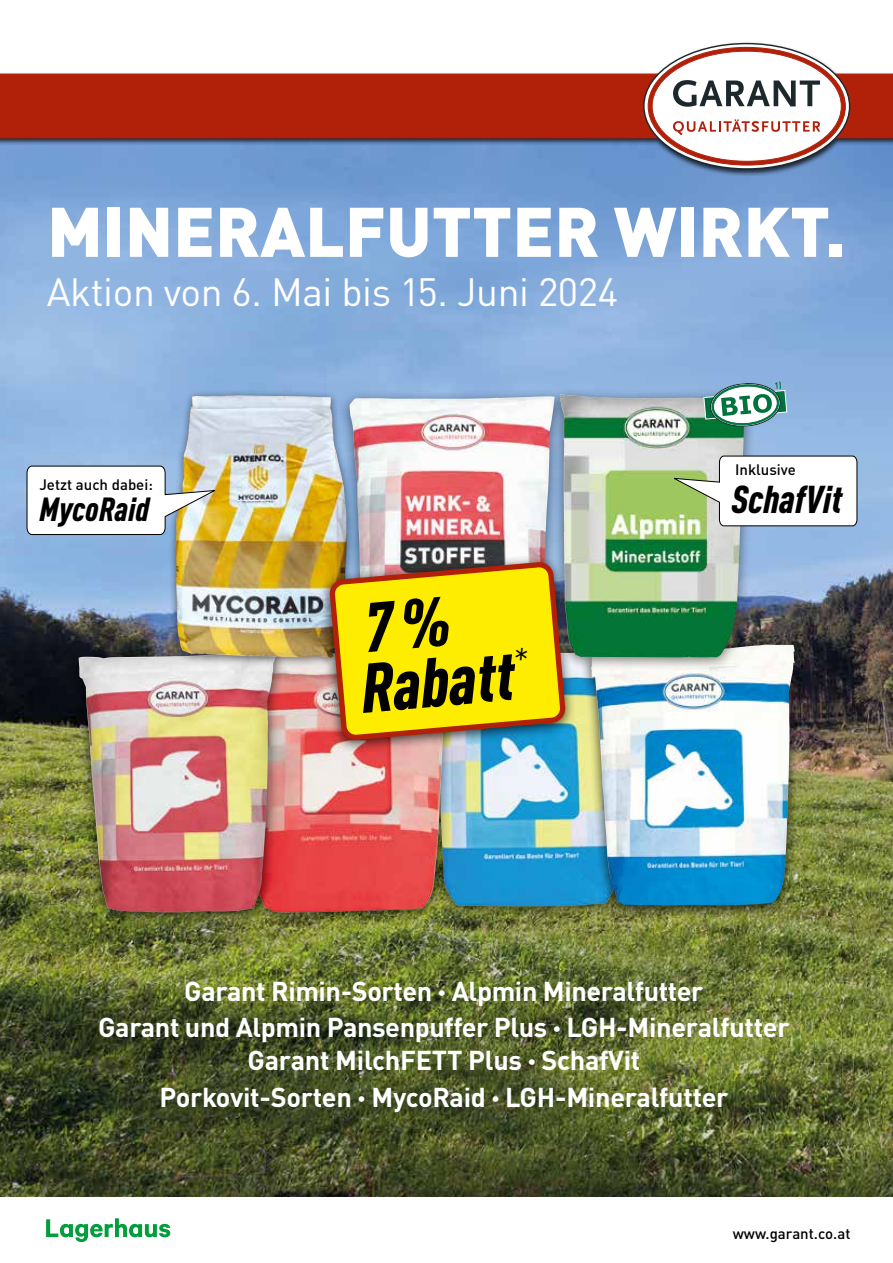
<style>
.page{position:relative;width:893px;height:1263px;background:#fff}
.page>*{position:absolute;margin:0;border:0;box-sizing:border-box;transform-origin:0 0}
.t1{font:900 69px "DINOT";color:#fff}
.t2{font:italic 900 condensed 68.55px/60.2px "DINOT";color:#000}
.t3{font:39px "DINOT";letter-spacing:-.01em;color:#fff}
.t4{font:italic 900 condensed 38.25px "DINOT";color:#000}
.t5{font:italic 900 condensed 33px "DINOT";letter-spacing:.01em;color:#000}
.t6{font:700 27px/36.6px "DINOT";letter-spacing:-.015em;color:#fff;text-align:center}
.t7{font:500 15px "DINOT";color:#000}
.s1{font-weight:900}
</style>
<div class="page">
<img style="left:0;top:177px;width:893px;height:1020px">
<div style="left:419px;top:638px;width:220px;height:283px;background:#000;opacity:.51"></div>
<img style="left:460px;top:672px;width:120px;height:234px">
<div style="left:225px;top:642px;width:235px;height:285px;background:#000;opacity:.51"></div>
<img style="left:287px;top:667px;width:162px;height:245px">
<div style="left:67px;top:641px;width:220px;height:286px;background:#000;opacity:.75"></div>
<img style="left:79px;top:650px;width:197px;height:262px">
<div style="left:580px;top:636px;width:226px;height:284px;background:#000;opacity:.75"></div>
<img style="left:591px;top:644px;width:204px;height:261px">
<div style="left:338px;top:388px;width:228px;height:285px;background:#8db0dc"></div>
<img style="left:354px;top:396px;width:195px;height:158px">
<div style="left:549px;top:386px;width:212px;height:286px;background:#000;opacity:.51"></div>
<img style="left:560px;top:394px;width:11px;height:160px">
<svg style="left:704px;top:381px;width:83px;height:47px"></svg>
<div style="left:0;top:42px;width:893px;height:135px;background:#000;opacity:.75"></div>
<div style="left:0;top:74px;width:893px;height:64px;background:#b12009"></div>
<svg style="left:644px;top:43px;width:206px;height:126px"></svg>
<svg style="left:648px;top:47px;width:197px;height:118px;background:#b1240e"></svg>
<div style="left:652px;top:51px;width:189px;height:110px;background:#fff;border-radius:50%"></div>
<svg style="left:673px;top:80px;width:147px;height:27px"></svg>
<svg style="left:673px;top:119px;width:147px;height:16px"></svg>
<svg style="left:46px;top:1218px;width:124px;height:24px"></svg>
<div style="left:168px;top:390px;width:186px;height:277px;background:#000;opacity:.51"></div>
<img style="left:182px;top:395px;width:58px;height:98px">
<div style="left:318px;top:554px;width:258px;height:200px;background:#000;opacity:.75"></div>
<svg style="left:332px;top:563px;width:232px;height:176px;background:#e5cb0f"></svg>
<svg style="left:670px;top:455px;width:188px;height:72px"></svg>
<svg style="left:26px;top:465px;width:193px;height:70px"></svg>
<h1 class="t1" style="left:47px;top:186px;width:800px">MINERALFUTTER WIRKT.</h1>
<h3 class="t3" style="left:47px;top:268px;width:573px">Aktion von 6. Mai bis 15. Juni 2024</h3>
<p class="t7" style="left:39px;top:475px;width:115px">Jetzt auch dabei:</p>
<p class="t5" style="left:39px;top:489px;width:112px">MycoRaid</p>
<h2 class="t2" style="left:353px;top:597px;width:169px;rotate:-5deg">7 %<br>Rabatt<sup>*</sup></h2>
<p class="t7" style="left:735px;top:460px;width:62px">Inklusive</p>
<h3 class="t4" style="left:731px;top:476px;width:112px">SchafVit</h3>
<p class="t6" style="left:98px;top:972px;width:693px">Garant Rimin-Sorten <span class="s1">⋅</span> Alpmin Mineralfutter<br>Garant und Alpmin Pansenpuffer Plus <span class="s1">⋅</span> LGH-Mineralfutter</p>
<p class="t6" style="left:159px;top:1041px;width:571px">Garant MilchFETT Plus <span class="s1">⋅</span> SchafVit<br>Porkovit-Sorten <span class="s1">⋅</span> MycoRaid <span class="s1">⋅</span> LGH-Mineralfutter</p>
<p class="t7" style="left:733px;top:1224px;width:119px">www.garant.co.at</p>
</div>
